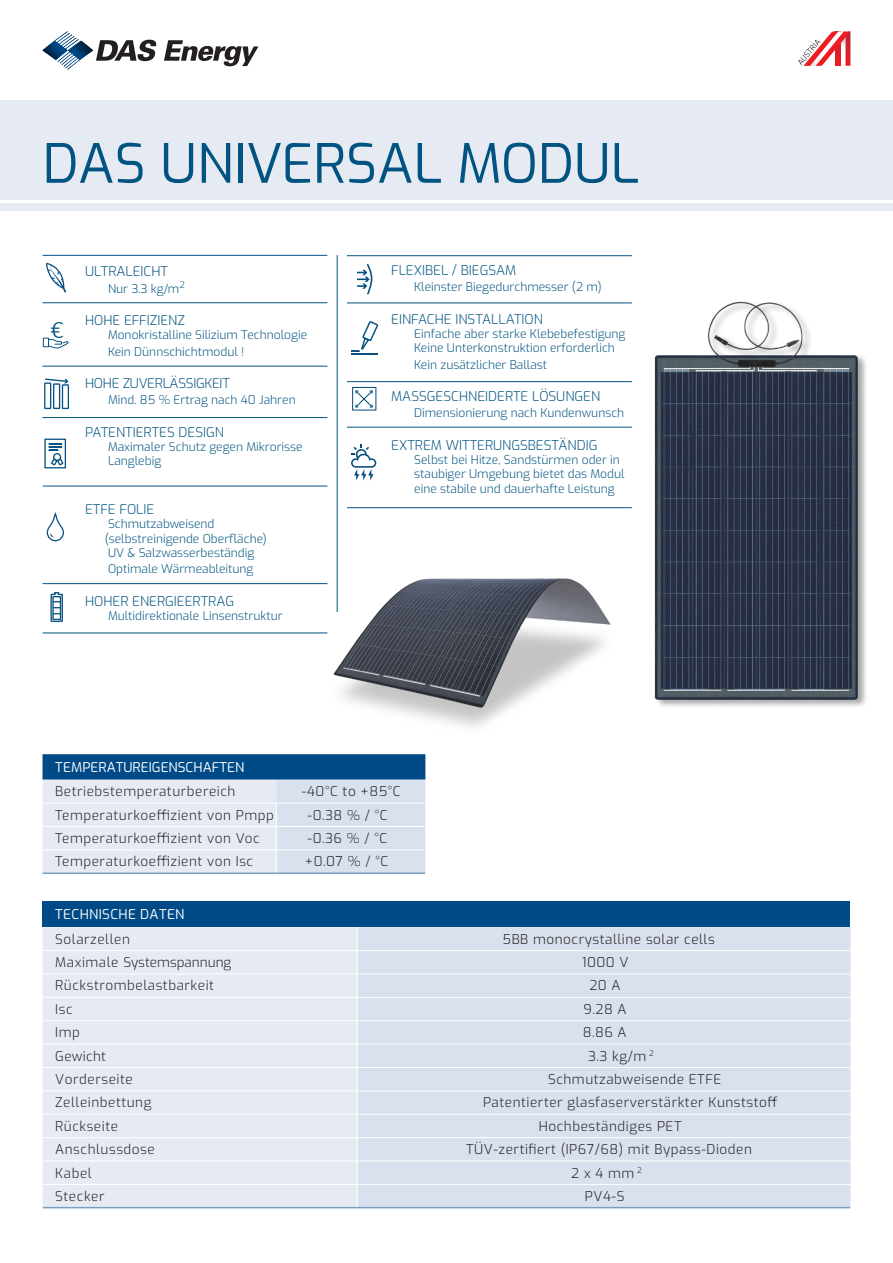
<style>
.page{position:relative;width:893px;height:1263px;background:#fff}
.page>*{position:absolute;margin:0;border:0;box-sizing:border-box;transform-origin:0 0}
.t1{font:100 54px "Exo";color:#015381}
.t2{font:300 34.05px "Calibri";color:#0a5282}
.t3{font:300 28.2px "Calibri";color:#0a5282}
.t4{font:300 27px "Calibri";color:#0a5282}
.t5{font:300 25.5px "Calibri";color:#0a5282}
.t6{font:300 22.35px "Calibri";color:#0a5282}
.t7{font:100 13.5px/24.8px "Exo";letter-spacing:.04em;color:#231f20}
.t8{font:100 13.5px "Exo";color:#015381}
.t9{font:100 13.5px/24.8px "Exo";letter-spacing:.025em;color:#fff}
.t10{font:100 13.5px "Exo";color:#231f20}
.t11{font:100 13.5px "Exo";letter-spacing:-.02em;color:#015381}
.t12{font:100 13.5px "Exo";letter-spacing:.02em;color:#231f20}
.t13{font:100 12px "Exo";color:#015381}
.s1{color:#fff}
.s2{color:#231f20}
</style>
<div class="page">
<div style="left:0;top:100px;width:893px;height:111px;background:#e6ebf3"></div>
<svg style="left:798px;top:31px;width:52px;height:35px"></svg>
<svg style="left:164px;top:40px;width:94px;height:26px"></svg>
<svg style="left:43px;top:31px;width:114px;height:39px"></svg>
<hr style="left:0;top:200px;width:893px;height:3px;background:#fff">
<svg style="left:43px;top:754px;width:382px;height:118px;background:#b1c6da"></svg>
<hr style="left:43px;top:872px;width:233px;height:2px;background:#769fc2">
<hr style="left:276px;top:872px;width:149px;height:2px;background:#769fc2">
<div style="left:43px;top:902px;width:807px;height:25px;background:#004a87"></div>
<div style="left:43px;top:927px;width:314px;height:280px;background:#e6ebf3"></div>
<div style="left:358px;top:927px;width:492px;height:280px;background:#d8e1ed"></div>
<hr style="left:43px;top:950px;width:314px;height:1px;background:#fff">
<hr style="left:357px;top:950px;width:493px;height:1px;background:#fff">
<hr style="left:43px;top:973px;width:314px;height:1px;background:#fff">
<hr style="left:357px;top:973px;width:493px;height:1px;background:#fff">
<hr style="left:43px;top:997px;width:314px;height:1px;background:#fff">
<hr style="left:357px;top:997px;width:493px;height:1px;background:#fff">
<hr style="left:43px;top:1020px;width:314px;height:1px;background:#fff">
<hr style="left:357px;top:1020px;width:493px;height:1px;background:#fff">
<hr style="left:43px;top:1044px;width:314px;height:1px;background:#fff">
<hr style="left:357px;top:1044px;width:493px;height:1px;background:#fff">
<hr style="left:43px;top:1067px;width:314px;height:1px;background:#fff">
<hr style="left:357px;top:1067px;width:493px;height:1px;background:#fff">
<hr style="left:43px;top:1090px;width:314px;height:1px;background:#fff">
<hr style="left:357px;top:1090px;width:493px;height:1px;background:#fff">
<hr style="left:43px;top:1114px;width:314px;height:1px;background:#fff">
<hr style="left:357px;top:1114px;width:493px;height:1px;background:#fff">
<hr style="left:43px;top:1137px;width:314px;height:1px;background:#fff">
<hr style="left:357px;top:1137px;width:493px;height:1px;background:#fff">
<hr style="left:43px;top:1161px;width:314px;height:1px;background:#fff">
<hr style="left:357px;top:1161px;width:493px;height:1px;background:#fff">
<hr style="left:43px;top:1184px;width:314px;height:1px;background:#fff">
<hr style="left:357px;top:1184px;width:493px;height:1px;background:#fff">
<hr style="left:43px;top:1207px;width:807px;height:1px;background:#769fc2">
<svg style="left:46px;top:262px;width:20px;height:30px"></svg>
<div style="left:43px;top:338px;width:6px;height:9px;border:1px solid #0a5282"></div>
<svg style="left:48px;top:338px;width:20px;height:11px"></svg>
<div style="left:44px;top:439px;width:22px;height:29px;border:1px solid #0a5282"></div>
<svg style="left:48px;top:443px;width:14px;height:8px"></svg>
<div style="left:53px;top:453px;width:8px;height:8px;border:1px solid #0a5282;border-radius:50%"></div>
<svg style="left:51px;top:457px;width:13px;height:9px"></svg>
<svg style="left:46px;top:513px;width:18px;height:29px"></svg>
<svg style="left:50px;top:592px;width:13px;height:31px"></svg>
<hr style="left:351px;top:353px;width:27px;height:2px;background:#0a5282">
<svg style="left:351px;top:321px;width:28px;height:31px"></svg>
<svg style="left:355px;top:390px;width:18px;height:18px"></svg>
<div style="left:352px;top:387px;width:24px;height:24px;border:1px solid #0a5282"></div>
<svg style="left:351px;top:444px;width:25px;height:36px"></svg>
<hr style="left:43px;top:255px;width:284px;height:1px;background:#015381">
<hr style="left:43px;top:366px;width:284px;height:1px;background:#015381">
<hr style="left:43px;top:417px;width:284px;height:1px;background:#015381">
<hr style="left:43px;top:583px;width:284px;height:1px;background:#015381">
<hr style="left:43px;top:486px;width:284px;height:1px;background:#015381">
<hr style="left:43px;top:302px;width:284px;height:1px;background:#015381">
<hr style="left:43px;top:633px;width:284px;height:1px;background:#015381">
<hr style="left:347px;top:255px;width:285px;height:1px;background:#015381">
<hr style="left:347px;top:381px;width:285px;height:1px;background:#015381">
<hr style="left:347px;top:427px;width:285px;height:1px;background:#015381">
<hr style="left:347px;top:303px;width:285px;height:1px;background:#015381">
<hr style="left:347px;top:507px;width:285px;height:1px;background:#015381">
<hr style="left:337px;top:255px;width:1px;height:357px;background:#015381">
<svg style="left:44px;top:378px;width:25px;height:31px"></svg>
<svg style="left:357px;top:264px;width:15px;height:31px"></svg>
<img style="left:302px;top:544px;width:309px;height:183px">
<img style="left:654px;top:301px;width:212px;height:406px">
<p class="t1" style="left:43px;top:124px;width:598px">DAS UNIVERSAL MODUL</p>
<p class="t5" style="left:51px;top:314px;width:15px">€</p>
<p class="t8" style="left:85px;top:262px;width:85px">ULTRALEICHT</p>
<p class="t13" style="left:108px;top:280px;width:78px">Nur 3.3 kg/m<sup>2</sup></p>
<p class="t8" style="left:85px;top:310px;width:101px">HOHE EFFIZIENZ</p>
<p class="t13" style="left:108px;top:326px;width:201px">Monokristalline Silizium Technologie</p>
<p class="t13" style="left:108px;top:343px;width:138px">Kein Dünnschichtmodul !</p>
<p class="t11" style="left:85px;top:373px;width:146px">HOHE ZUVERLÄSSIGKEIT</p>
<p class="t13" style="left:108px;top:391px;width:189px">Mind. 85 % Ertrag nach 40 Jahren</p>
<p class="t8" style="left:85px;top:422px;width:140px">PATENTIERTES DESIGN</p>
<p class="t13" style="left:108px;top:438px;width:196px">Maximaler Schutz gegen Mikrorisse</p>
<p class="t13" style="left:108px;top:452px;width:55px">Langlebig</p>
<p class="t8" style="left:85px;top:499px;width:71px">ETFE FOLIE</p>
<p class="t13" style="left:108px;top:515px;width:108px">Schmutzabweisend</p>
<p class="t13" style="left:105px;top:530px;width:164px">(selbstreinigende Oberfläche)</p>
<p class="t13" style="left:108px;top:544px;width:148px">UV &amp; Salzwasserbeständig</p>
<p class="t13" style="left:108px;top:560px;width:147px">Optimale Wärmeableitung</p>
<p class="t8" style="left:85px;top:591px;width:151px">HOHER ENERGIEERTRAG</p>
<p class="t13" style="left:108px;top:607px;width:176px">Multidirektionale Linsenstruktur</p>
<p class="t3" style="left:171px;top:430px;width:16px">€</p>
<p class="t4" style="left:81px;top:504px;width:15px">€</p>
<p class="t8" style="left:391px;top:260px;width:127px">FLEXIBEL / BIEGSAM</p>
<p class="t13" style="left:414px;top:278px;width:189px">Kleinster Biegedurchmesser (2 m)</p>
<p class="t8" style="left:391px;top:309px;width:153px">EINFACHE INSTALLATION</p>
<p class="t13" style="left:414px;top:325px;width:213px">Einfache aber starke Klebebefestigung</p>
<p class="t13" style="left:414px;top:339px;width:202px">Keine Unterkonstruktion erforderlich</p>
<p class="t13" style="left:414px;top:356px;width:135px">Kein zusätzlicher Ballast</p>
<p class="t8" style="left:391px;top:386px;width:211px">MASSGESCHNEIDERTE LÖSUNGEN</p>
<p class="t13" style="left:414px;top:404px;width:212px">Dimensionierung nach Kundenwunsch</p>
<p class="t8" style="left:391px;top:435px;width:208px">EXTREM WITTERUNGSBESTÄNDIG</p>
<p class="t13" style="left:414px;top:451px;width:207px">Selbst bei Hitze, Sandstürmen oder in</p>
<p class="t13" style="left:414px;top:465px;width:212px">staubiger Umgebung bietet das Modul</p>
<p class="t13" style="left:414px;top:480px;width:202px">eine stabile und dauerhafte Leistung</p>
<p class="t2" style="left:543px;top:306px;width:19px">€</p>
<p class="t6" style="left:531px;top:380px;width:13px">€</p>
<p class="t2" style="left:428px;top:433px;width:19px">€</p>
<p class="t7" style="left:55px;top:754px;width:190px"><span class="s1">TEMPERATUREIGENSCHAFTEN<br></span>Betriebstemperaturbereich</p>
<p class="t7" style="left:302px;top:778px;width:100px">-40°C to +85°C</p>
<p class="t7" style="left:55px;top:802px;width:220px">Temperaturkoeffizient von Pmpp</p>
<p class="t7" style="left:308px;top:802px;width:82px">-0.38 % / °C</p>
<p class="t7" style="left:55px;top:825px;width:206px">Temperaturkoeffizient von Voc</p>
<p class="t7" style="left:308px;top:825px;width:81px">-0.36 % / °C</p>
<p class="t7" style="left:55px;top:848px;width:199px">Temperaturkoeffizient von Isc</p>
<p class="t7" style="left:305px;top:848px;width:85px">+0.07 % / °C</p>
<p class="t9" style="left:55px;top:901px;width:131px">TECHNISCHE DATEN<br><span class="s2">Solarzellen</span></p>
<p class="t7" style="left:503px;top:926px;width:214px">5BB monocrystalline solar cells</p>
<p class="t10" style="left:55px;top:952px;width:178px">Maximale Systemspannung</p>
<p class="t7" style="left:582px;top:949px;width:48px">1000 V</p>
<p class="t7" style="left:55px;top:972px;width:160px">Rückstrombelastbarkeit</p>
<p class="t7" style="left:589px;top:972px;width:33px">20 A</p>
<p class="t7" style="left:55px;top:996px;width:19px">Isc</p>
<p class="t7" style="left:583px;top:996px;width:45px">9.28 A</p>
<p class="t7" style="left:55px;top:1019px;width:26px">Imp</p>
<p class="t7" style="left:583px;top:1019px;width:45px">8.86 A</p>
<p class="t12" style="left:55px;top:1046px;width:52px">Gewicht</p>
<p class="t7" style="left:588px;top:1043px;width:67px">3.3 kg/m <sup>2</sup></p>
<p class="t7" style="left:55px;top:1066px;width:79px">Vorderseite</p>
<p class="t7" style="left:548px;top:1066px;width:175px">Schmutzabweisende ETFE</p>
<p class="t7" style="left:55px;top:1089px;width:98px">Zelleinbettung</p>
<p class="t7" style="left:483px;top:1089px;width:296px">Patentierter glasfaserverstärkter Kunststoff</p>
<p class="t7" style="left:55px;top:1113px;width:64px">Rückseite</p>
<p class="t7" style="left:539px;top:1113px;width:144px">Hochbeständiges PET</p>
<p class="t7" style="left:55px;top:1136px;width:101px">Anschlussdose</p>
<p class="t7" style="left:466px;top:1136px;width:287px">TÜV-zertifiert (IP67/68) mit Bypass-Dioden</p>
<p class="t7" style="left:55px;top:1160px;width:38px">Kabel</p>
<p class="t7" style="left:571px;top:1160px;width:72px">2 x 4 mm <sup>2</sup></p>
<p class="t7" style="left:55px;top:1183px;width:51px">Stecker</p>
<p class="t7" style="left:585px;top:1183px;width:41px">PV4-S</p>
</div>
